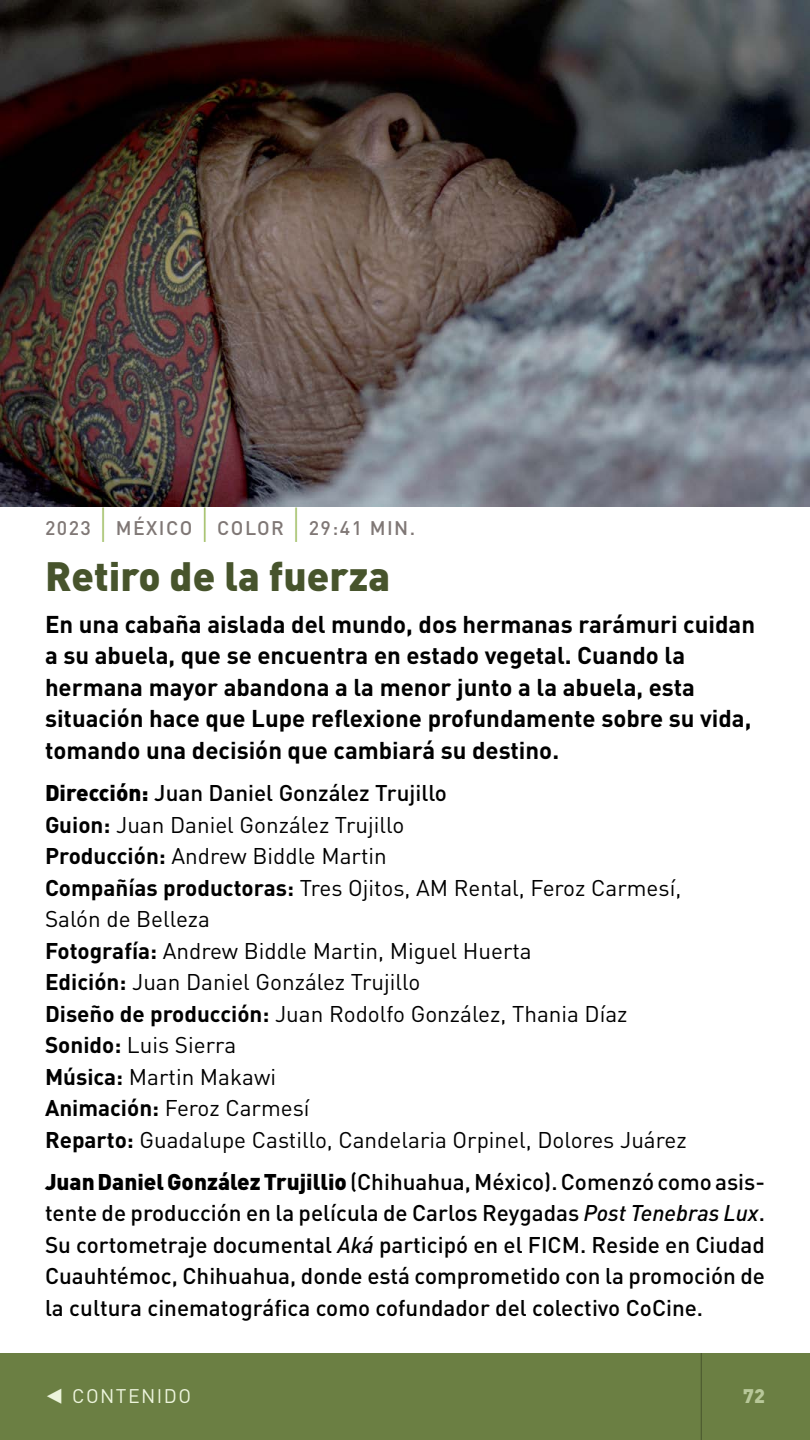
<style>
.page{position:relative;width:810px;height:1440px;background:#fff}
.page>*{position:absolute;margin:0;border:0;box-sizing:border-box;transform-origin:0 0}
.t1{font:900 40.5px "DIN Pro";color:#47542c}
.t2{font:700 24px/31.5px "DIN Pro";color:#000}
.t3{font:22.5px/31.5px "DIN Pro";color:#000}
.t4{font:500 22.5px/31.5px "DIN Pro";color:#000;text-align:justify}
.t5{font:500 19.5px "DIN Pro";letter-spacing:.075em;color:#7f7775}
.t6{font:19.5px "DIN Pro";letter-spacing:.075em;color:#edf5dd}
.t7{font:900 19.5px "DIN Pro";color:#e1eec7}
.s1{font-weight:300;font-size:40.05px;color:#a0be64}
.s2{font-weight:900}
.s3{font-weight:500}
.s4{font-weight:700}
.s5{font-family:"DIN";font-style:italic}
.s6{font-family:"Scala Sans Regular Exp";font-size:30px}
</style>
<div class="page">
<div style="left:0;top:1353px;width:810px;height:87px;background:#6b7f43"></div>
<hr style="left:701px;top:1353px;width:1px;height:87px;background:#47542c">
<img style="left:0;top:0;width:810px;height:507px">
<p class="t5" style="left:45px;top:514px;width:372px">2023 <span class="s1">|</span> MÉXICO <span class="s1">|</span> COLOR <span class="s1">|</span> 29:41 MIN.</p>
<h1 class="t1" style="left:45px;top:549px;width:347px">Retiro de la fuerza</h1>
<p class="t2" style="left:45px;top:608px;width:712px">En una cabaña aislada del mundo, dos hermanas rarámuri cuidan a su abuela, que se encuentra en estado vegetal. Cuando la hermana mayor abandona a la menor junto a la abuela, esta situación hace que Lupe reflexione profundamente sobre su vida, tomando una decisión que cambiará su destino.</p>
<p class="t3" style="left:45px;top:776px;width:643px"><span class="s2">Dirección:</span> <span class="s3">Juan Daniel González Trujillo<br></span><span class="s4">Guion:</span> Juan Daniel González Trujillo<br><span class="s4">Producción:</span> Andrew Biddle Martin<br><span class="s4">Compañías productoras:</span> Tres Ojitos, AM Rental, Feroz Carmesí, Salón de Belleza<br><span class="s4">Fotografía:</span> Andrew Biddle Martin, Miguel Huerta<br><span class="s4">Edición:</span> Juan Daniel González Trujillo<br><span class="s4">Diseño de producción:</span> Juan Rodolfo González, Thania Díaz <span class="s4">Sonido:</span> Luis Sierra<br><span class="s4">Música:</span> Martin Makawi<br><span class="s4">Animación:</span> Feroz Carmesí<br><span class="s4">Reparto:</span> Guadalupe Castillo, Candelaria Orpinel, Dolores Juárez</p>
<p class="t4" style="left:45px;top:1165px;width:722px"><span class="s2">Juan Daniel González Trujillio</span> (Chihuahua, México). Comenzó como asis&shy;tente de producción en la película de Carlos Reygadas <span class="s5">Post Tenebras Lux</span>.<br>Su cortometraje documental <span class="s5">Aká</span> participó en el FICM. Reside en Ciudad Cuauhtémoc, Chihuahua, donde está comprometido con la promoción de la cultura cinematográfica como cofundador del colectivo CoCine.</p>
<p class="t6" style="left:45px;top:1383px;width:148px"><span class="s6">s</span> CONTENIDO</p>
<p class="t7" style="left:743px;top:1383px;width:23px">72</p>
</div>
